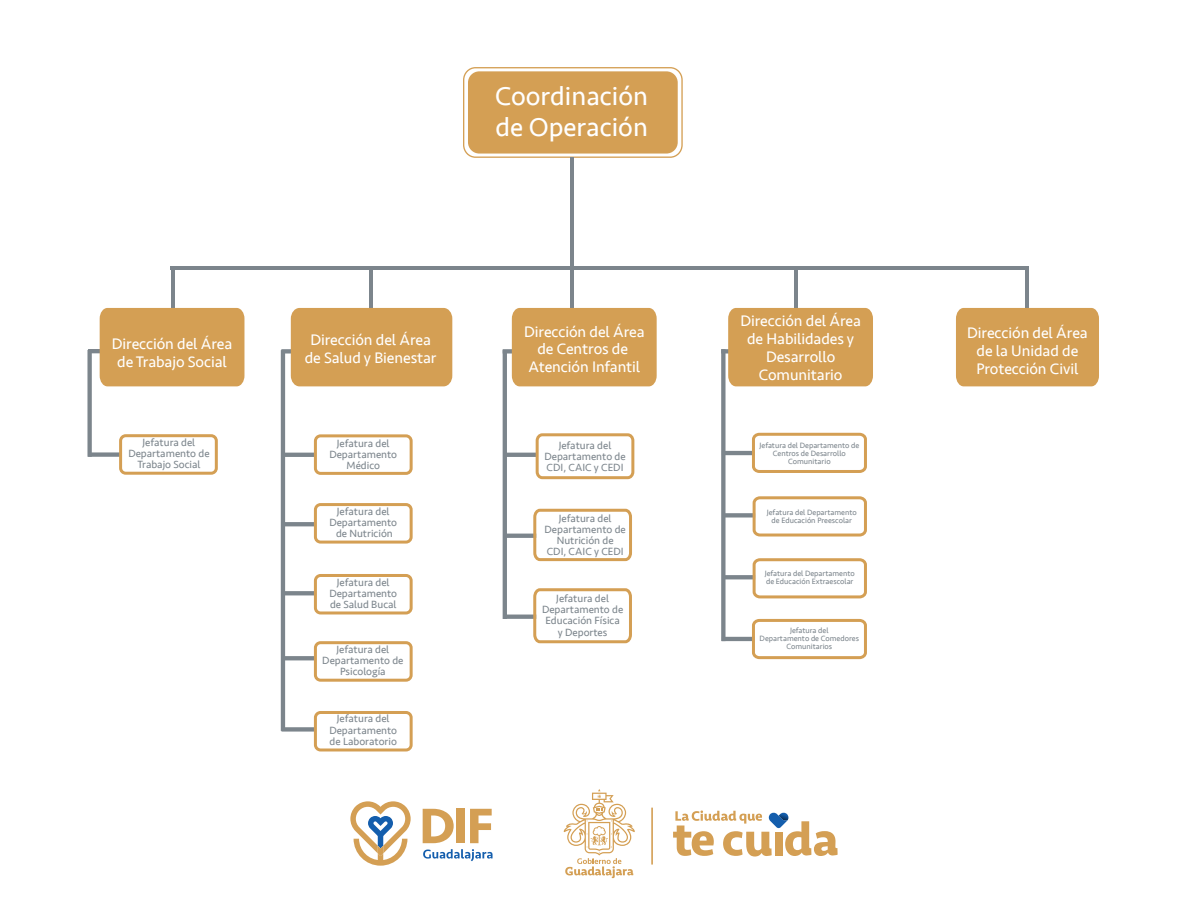
<style>
.page{position:relative;width:1188px;height:918px;background:#fff}
.page>*{position:absolute;margin:0;border:0;box-sizing:border-box;transform-origin:0 0}
.t1{font:27px/31.5px "Seravek";color:#fff}
.t2{font:15.75px/18px "Seravek";letter-spacing:-.005em;color:#fff;text-align:center}
.t3{font:10.8px/11.2px "Seravek";color:#7c858c;text-align:center}
.t4{font:7.95px/7.9px "Seravek";color:#7c858c;text-align:center}
</style>
<div class="page">
<div style="left:721px;top:349px;width:5px;height:292px;border:3px solid #7c858c"></div>
<div style="left:722px;top:451px;width:33px;height:4px;border:3px solid #7c858c"></div>
<div style="left:723px;top:513px;width:32px;height:5px;border:3px solid #7c858c"></div>
<div style="left:722px;top:637px;width:33px;height:4px;border:3px solid #7c858c"></div>
<div style="left:723px;top:575px;width:32px;height:4px;border:3px solid #7c858c"></div>
<div style="left:503px;top:350px;width:4px;height:269px;border:3px solid #7c858c"></div>
<div style="left:503px;top:349px;width:10px;height:5px;border:3px solid #7c858c"></div>
<div style="left:503px;top:453px;width:33px;height:4px;border:3px solid #7c858c"></div>
<div style="left:503px;top:534px;width:33px;height:4px;border:3px solid #7c858c"></div>
<div style="left:503px;top:615px;width:33px;height:4px;border:3px solid #7c858c"></div>
<div style="left:281px;top:350px;width:4px;height:381px;border:3px solid #7c858c"></div>
<div style="left:281px;top:349px;width:13px;height:5px;border:3px solid #7c858c"></div>
<div style="left:282px;top:453px;width:32px;height:4px;border:3px solid #7c858c"></div>
<div style="left:282px;top:656px;width:32px;height:4px;border:3px solid #7c858c"></div>
<div style="left:282px;top:727px;width:32px;height:5px;border:3px solid #7c858c"></div>
<div style="left:282px;top:522px;width:32px;height:4px;border:3px solid #7c858c"></div>
<div style="left:282px;top:591px;width:32px;height:4px;border:3px solid #7c858c"></div>
<div style="left:314px;top:434px;width:99px;height:41px;border:3px solid #d49f54;border-radius:5px"></div>
<div style="left:314px;top:503px;width:99px;height:41px;border:3px solid #d49f54;border-radius:5px"></div>
<div style="left:314px;top:574px;width:99px;height:40px;border:3px solid #d49f54;border-radius:5px"></div>
<div style="left:314px;top:641px;width:99px;height:41px;border:3px solid #d49f54;border-radius:5px"></div>
<div style="left:314px;top:711px;width:99px;height:40px;border:3px solid #d49f54;border-radius:5px"></div>
<div style="left:536px;top:433px;width:98px;height:46px;border:3px solid #d49f54;border-radius:6px"></div>
<svg style="left:532px;top:508px;width:100px;height:54px"></svg>
<svg style="left:532px;top:588px;width:100px;height:56px"></svg>
<hr style="left:171px;top:268px;width:4px;height:66px;background:#7c858c">
<hr style="left:369px;top:268px;width:4px;height:66px;background:#7c858c">
<hr style="left:570px;top:268px;width:4px;height:66px;background:#7c858c">
<hr style="left:794px;top:268px;width:4px;height:66px;background:#7c858c">
<hr style="left:1025px;top:268px;width:4px;height:66px;background:#7c858c">
<svg style="left:463px;top:67px;width:220px;height:91px;background:#d8a864"></svg>
<hr style="left:570px;top:158px;width:4px;height:110px;background:#7c858c">
<hr style="left:171px;top:266px;width:858px;height:4px;background:#7c858c">
<svg style="left:87px;top:350px;width:5px;height:107px"></svg>
<hr style="left:88px;top:349px;width:13px;height:4px;background:#7c858c">
<svg style="left:88px;top:452px;width:31px;height:5px"></svg>
<div style="left:752px;top:433px;width:115px;height:40px;border:3px solid #d49f54;border-radius:6px"></div>
<div style="left:753px;top:496px;width:114px;height:41px;border:3px solid #d49f54;border-radius:6px"></div>
<div style="left:752px;top:619px;width:115px;height:40px;border:3px solid #d49f54;border-radius:6px"></div>
<div style="left:753px;top:558px;width:114px;height:40px;border:3px solid #d49f54;border-radius:6px"></div>
<div style="left:283px;top:308px;width:169px;height:78px;background:#d49f54"></div>
<div style="left:504px;top:308px;width:153px;height:78px;background:#d49f54"></div>
<div style="left:100px;top:308px;width:144px;height:78px;background:#d49f54"></div>
<div style="left:723px;top:308px;width:150px;height:78px;background:#d49f54"></div>
<div style="left:956px;top:308px;width:143px;height:78px;background:#d49f54"></div>
<div style="left:119px;top:434px;width:99px;height:41px;border:3px solid #d49f54;border-radius:5px"></div>
<svg style="left:423px;top:809px;width:31px;height:34px"></svg>
<div style="left:457px;top:809px;width:8px;height:34px;background:#d49f54"></div>
<svg style="left:470px;top:809px;width:22px;height:34px"></svg>
<svg style="left:423px;top:849px;width:70px;height:12px"></svg>
<svg style="left:350px;top:801px;width:61px;height:65px"></svg>
<svg style="left:673px;top:810px;width:165px;height:47px"></svg>
<svg style="left:564px;top:789px;width:71px;height:89px"></svg>
<hr style="left:651px;top:808px;width:2px;height:57px;background:#d49f54">
<h1 class="t1" style="left:495px;top:80px;width:154px">Coordinación de Operación</h1>
<h2 class="t2" style="left:112px;top:334px;width:122px">Dirección del Área de Trabajo Social</h2>
<h2 class="t2" style="left:305px;top:331px;width:133px">Dirección del Área de Salud y Bienestar</h2>
<h2 class="t2" style="left:524px;top:322px;width:122px">Dirección del Área de Centros de<br>Atención Infantil</h2>
<h2 class="t2" style="left:740px;top:312px;width:122px">Dirección del Área de Habilidades y<br>Desarrollo<br>Comunitario</h2>
<h2 class="t2" style="left:967px;top:323px;width:122px">Dirección del Área de la Unidad de<br>Protección Civil</h2>
<p class="t3" style="left:128px;top:437px;width:83px">Jefatura del<br>Departamento de<br>Trabajo Social</p>
<p class="t3" style="left:329px;top:437px;width:69px">Jefatura del<br>Departamento<br>Médico</p>
<p class="t3" style="left:329px;top:506px;width:69px">Jefatura del<br>Departamento de Nutrición</p>
<p class="t3" style="left:329px;top:576px;width:69px">Jefatura del<br>Departamento de Salud Bucal</p>
<p class="t3" style="left:322px;top:643px;width:83px">Jefatura del<br>Departamento de<br>Psicología</p>
<p class="t3" style="left:329px;top:713px;width:69px">Jefatura del<br>Departamento de Laboratorio</p>
<p class="t3" style="left:544px;top:440px;width:83px">Jefatura del<br>Departamento de<br>CDI, CAIC y CEDI</p>
<p class="t3" style="left:545px;top:512px;width:83px">Jefatura del<br>Departamento de<br>Nutrición de<br>CDI, CAIC y CEDI</p>
<p class="t3" style="left:542px;top:593px;width:83px">Jefatura del<br>Departamento de<br>Educación Física y Deportes</p>
<p class="t4" style="left:760px;top:441px;width:101px">Jefatura del Departamento de<br>Centros de Desarrollo<br>Comunitario</p>
<p class="t4" style="left:767px;top:509px;width:91px">Jefatura del Departamento de Educación Preescolar</p>
<p class="t4" style="left:765px;top:569px;width:91px;text-align:left">Jefatura del Departamento de Educación Extraescolar</p>
<p class="t4" style="left:760px;top:627px;width:101px">Jefatura del<br>Departamento de Comedores<br>Comunitarios</p>
</div>
